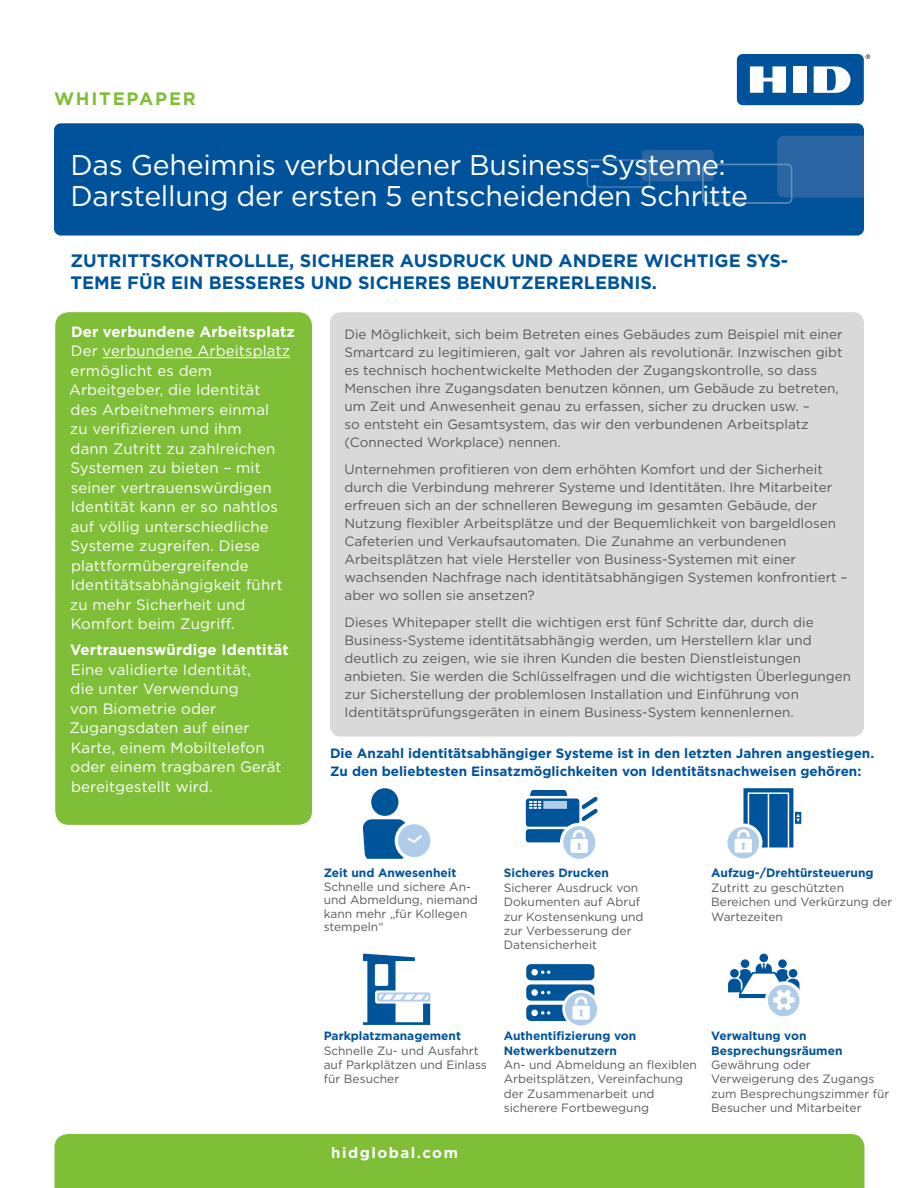
<style>
.page{position:relative;width:918px;height:1188px;background:#fff}
.page>*{position:absolute;margin:0;border:0;box-sizing:border-box;transform-origin:0 0}
.t1{font:28.5px "Gotham";letter-spacing:-.01em;color:#fff}
.t2{font:700 18px/21.6px "Gotham";color:#00539b}
.t3{font:700 18px "Gotham";letter-spacing:.1em;color:#7fbf37}
.t4{font:15px/19.5px "Gotham";letter-spacing:.01em;color:#fff}
.t5{font:700 15px "Gotham";letter-spacing:.1em;color:#fff}
.Body{font:13.5px/18px "Gotham";color:#58595b}
.Body-2{font:700 13.5px/18px "Gotham";color:#00539b}
.t6{font:12px/14.4px "Gotham";color:#58595b}
.t7{font:700 12px/14.4px "Gotham";color:#00539b}
.s1{font-weight:700}
</style>
<div class="page">
<div style="left:54px;top:123px;width:810px;height:113px;background:#00539b;border-radius:7px"></div>
<svg style="left:587px;top:136px;width:277px;height:68px"></svg>
<svg style="left:866px;top:54px;width:4px;height:5px"></svg>
<div style="left:737px;top:54px;width:127px;height:51px;background:#00539b;border-radius:6px"></div>
<div style="left:793px;top:66px;width:14px;height:27px;background:#fff"></div>
<svg style="left:750px;top:66px;width:36px;height:27px"></svg>
<svg style="left:814px;top:66px;width:36px;height:27px"></svg>
<div style="left:54px;top:1134px;width:810px;height:54px;background:#7fbf37"></div>
<div style="left:330px;top:312px;width:534px;height:425px;background:#d9d9d9;border-radius:11px"></div>
<div style="left:55px;top:312px;width:257px;height:513px;background:#7fbf37;border-radius:14px"></div>
<hr style="left:103px;top:357px;width:187px;height:1px;background:#fff">
<svg style="left:363px;top:954px;width:67px;height:71px"></svg>
<svg style="left:526px;top:964px;width:71px;height:62px"></svg>
<div style="left:371px;top:788px;width:27px;height:28px;background:#005499;border-radius:50%"></div>
<svg style="left:363px;top:819px;width:68px;height:40px"></svg>
<svg style="left:526px;top:790px;width:72px;height:69px"></svg>
<div style="left:727px;top:827px;width:32px;height:31px;background:#b0cceb;border-radius:50%"></div>
<div style="left:735px;top:839px;width:17px;height:14px;background:#fff;border-radius:2px"></div>
<svg style="left:737px;top:788px;width:64px;height:62px"></svg>
<svg style="left:765px;top:981px;width:38px;height:38px"></svg>
<div style="left:768px;top:985px;width:31px;height:31px;background:#b0cceb;border-radius:50%"></div>
<svg style="left:728px;top:954px;width:71px;height:56px"></svg>
<p class="t3" style="left:54px;top:87px;width:143px">WHITEPAPER</p>
<p class="t1" style="left:70px;top:147px;width:657px">Das Geheimnis verbundener Business-Systeme:</p>
<p class="t1" style="left:70px;top:178px;width:679px">Darstellung der ersten 5 entscheidenden Schritte</p>
<p class="t2" style="left:70px;top:250px;width:719px">ZUTRITTSKONTROLLLE, SICHERER AUSDRUCK UND ANDERE WICHTIGE SYS-<br>TEME FÜR EIN BESSERES UND SICHERES BENUTZERERLEBNIS.</p>
<p class="t4" style="left:69px;top:321px;width:227px"><span class="s1">Der verbundene Arbeitsplatz<br></span>Der verbundene Arbeitsplatz ermöglicht es dem<br>Arbeitgeber, die Identität<br>des Arbeitnehmers einmal<br>zu verifizieren und ihm<br>dann Zutritt zu zahlreichen<br>Systemen zu bieten – mit seiner vertrauenswürdigen<br>Identität kann er so nahtlos auf völlig unterschiedliche<br>Systeme zugreifen. Diese plattformübergreifende<br>Identitätsabhängigkeit führt zu mehr Sicherheit und<br>Komfort beim Zugriff.</p>
<p class="t4" style="left:69px;top:640px;width:221px"><span class="s1">Vertrauenswürdige Identität<br></span>Eine validierte Identität,<br>die unter Verwendung<br>von Biometrie oder<br>Zugangsdaten auf einer<br>Karte, einem Mobiltelefon oder einem tragbaren Gerät bereitgestellt wird.</p>
<p class="Body" style="left:345px;top:325px;width:500px">Die Möglichkeit, sich beim Betreten eines Gebäudes zum Beispiel mit einer Smartcard zu legitimieren, galt vor Jahren als revolutionär. Inzwischen gibt es technisch hochentwickelte Methoden der Zugangskontrolle, so dass Menschen ihre Zugangsdaten benutzen können, um Gebäude zu betreten, um Zeit und Anwesenheit genau zu erfassen, sicher zu drucken usw. –<br>so entsteht ein Gesamtsystem, das wir den verbundenen Arbeitsplatz (Connected Workplace) nennen.</p>
<p class="Body" style="left:345px;top:460px;width:505px">Unternehmen profitieren von dem erhöhten Komfort und der Sicherheit durch die Verbindung mehrerer Systeme und Identitäten. Ihre Mitarbeiter erfreuen sich an der schnelleren Bewegung im gesamten Gebäude, der Nutzung flexibler Arbeitsplätze und der Bequemlichkeit von bargeldlosen Cafeterien und Verkaufsautomaten. Die Zunahme an verbundenen Arbeitsplätzen hat viele Hersteller von Business-Systemen mit einer wachsenden Nachfrage nach identitätsabhängigen Systemen konfrontiert – aber wo sollen sie ansetzen?</p>
<p class="Body" style="left:345px;top:613px;width:508px">Dieses Whitepaper stellt die wichtigen erst fünf Schritte dar, durch die Business-Systeme identitätsabhängig werden, um Herstellern klar und deutlich zu zeigen, wie sie ihren Kunden die besten Dienstleistungen anbieten. Sie werden die Schlüsselfragen und die wichtigsten Überlegungen zur Sicherstellung der problemlosen Installation und Einführung von Identitätsprüfungsgeräten in einem Business-System kennenlernen.</p>
<p class="Body-2" style="left:330px;top:745px;width:546px">Die Anzahl identitätsabhängiger Systeme ist in den letzten Jahren angestiegen.<br>Zu den beliebtesten Einsatzmöglichkeiten von Identitätsnachweisen gehören:</p>
<p class="t7" style="left:324px;top:866px;width:134px">Zeit und Anwesenheit</p>
<p class="t6" style="left:324px;top:880px;width:156px;line-height:13.5px">Schnelle und sichere An&shy;und Abmeldung, niemand kann mehr „für Kollegen stempeln“</p>
<p class="t7" style="left:504px;top:866px;width:107px">Sicheres Drucken</p>
<p class="t6" style="left:504px;top:880px;width:141px">Sicherer Ausdruck von<br>Dokumenten auf Abruf zur Kostensenkung und zur Verbesserung der<br>Datensicherheit</p>
<p class="t7" style="left:711px;top:866px;width:164px">Aufzug-/Drehtürsteuerung</p>
<p class="t6" style="left:711px;top:880px;width:183px">Zutritt zu geschützten<br>Bereichen und Verkürzung der<br>Wartezeiten</p>
<p class="t7" style="left:324px;top:1029px;width:139px">Parkplatzmanagement</p>
<p class="t6" style="left:324px;top:1043px;width:165px">Schnelle Zu- und Ausfahrt auf Parkplätzen und Einlass für Besucher</p>
<p class="t5" style="left:331px;top:1142px;width:128px">hidglobal.com</p>
<p class="t7" style="left:504px;top:1029px;width:134px">Authentifizierung von<br>Netwerkbenutzern</p>
<p class="t6" style="left:504px;top:1057px;width:195px">An- und Abmeldung an flexiblen<br>Arbeitsplätzen, Vereinfachung der Zusammenarbeit und sicherere Fortbewegung</p>
<p class="t7" style="left:711px;top:1029px;width:133px">Verwaltung von<br>Besprechungsräumen</p>
<p class="t6" style="left:711px;top:1057px;width:180px">Gewährung oder<br>Verweigerung des Zugangs zum Besprechungszimmer für<br>Besucher und Mitarbeiter</p>
</div>
